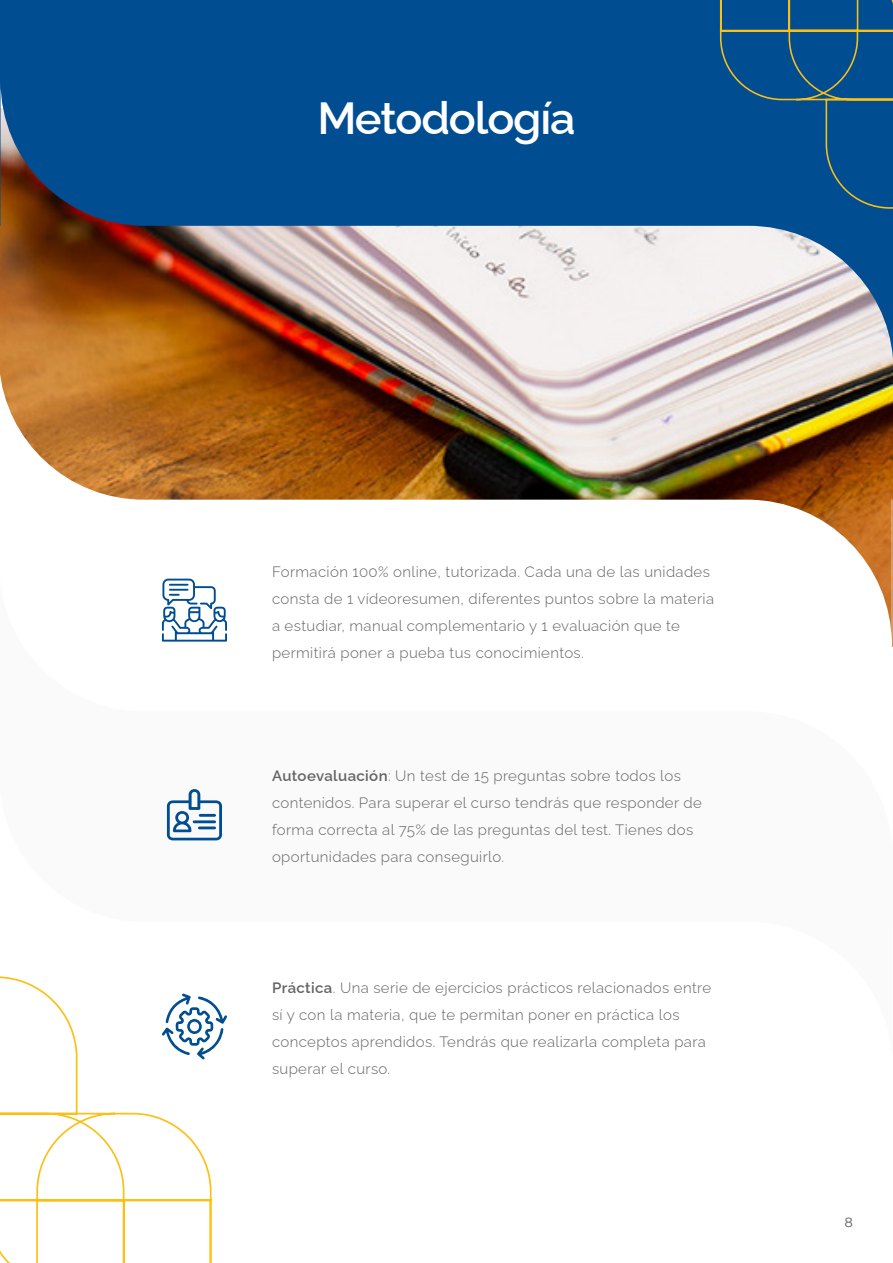
<style>
.page{position:relative;width:893px;height:1263px;background:#fff}
.page>*{position:absolute;margin:0;border:0;box-sizing:border-box;transform-origin:0 0}
.t1{font:600 45px "Raleway";letter-spacing:-.025em;color:#fff}
.t2{font:300 15px/27px "Raleway";letter-spacing:.025em;color:#646363}
.t3{font:13.5px "Gotham";color:#646363}
.s1{font-weight:600}
</style>
<div class="page">
<img style="left:0;top:367px;width:892px;height:212px">
<svg style="left:0;top:0;width:893px;height:359px;background:#577493"></svg>
<div style="left:651px;top:0;width:242px;height:209px;background:#004d92"></div>
<svg style="left:0;top:976px;width:212px;height:287px"></svg>
<svg style="left:162px;top:579px;width:65px;height:63px"></svg>
<svg style="left:167px;top:789px;width:55px;height:51px"></svg>
<svg style="left:162px;top:993px;width:65px;height:66px"></svg>
<h1 class="t1" style="left:317px;top:82px;width:260px">Metodología</h1>
<p class="t2" style="left:272px;top:556px;width:444px">Formación 100% online, tutorizada. Cada una de las unidades consta de 1 vídeoresumen, diferentes puntos sobre la materia a estudiar, manual complementario y 1 evaluación que te permitirá poner a pueba tus conocimientos.</p>
<p class="t2" style="left:272px;top:761px;width:431px"><span class="s1">Autoevaluación</span>: Un test de 15 preguntas sobre todos los contenidos. Para superar el curso tendrás que responder de forma correcta al 75% de las preguntas del test. Tienes dos oportunidades para conseguirlo.</p>
<p class="t2" style="left:272px;top:972px;width:441px"><span class="s1">Práctica</span>. Una serie de ejercicios prácticos relacionados entre sí y con la materia, que te permitan poner en práctica los conceptos aprendidos. Tendrás que realizarla completa para superar el curso.</p>
<p class="t3" style="left:845px;top:1215px;width:10px">8</p>
</div>
